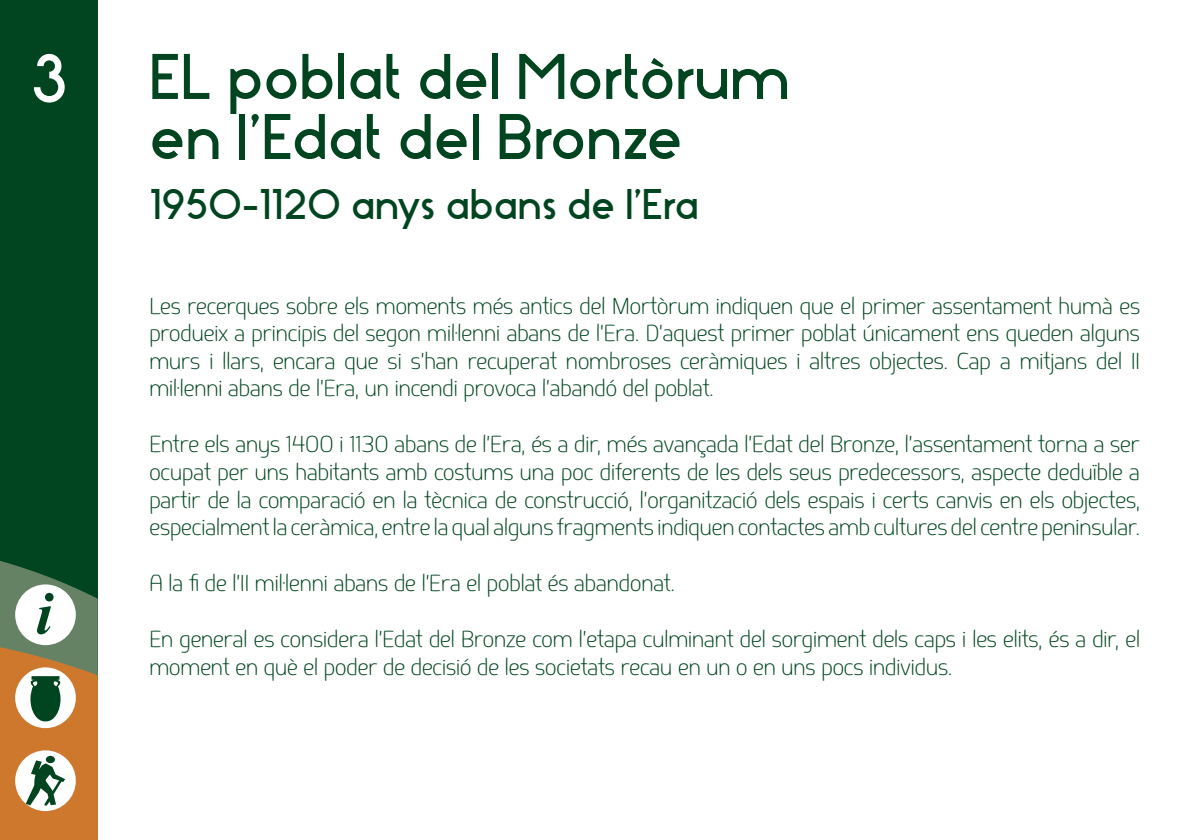
<style>
.page{position:relative;width:1191px;height:840px;background:#fff}
.page>*{position:absolute;margin:0;border:0;box-sizing:border-box;transform-origin:0 0}
.t1{font:64.8px "Stark";color:#fff}
.t2{font:60px/60px "Stark";color:#004520}
.t3{font:italic 700 60px "Times New Roman";color:#004520}
.t4{font:40px "Stark";color:#004520}
.t5{font:300 23px/27.6px "Springsteel";color:#004520;text-align:justify}
</style>
<div class="page">
<div style="left:0;top:0;width:98px;height:839px;background:#004520"></div>
<svg style="left:0;top:561px;width:98px;height:278px;background:#a18758"></svg>
<div style="left:15px;top:584px;width:61px;height:60px;background:#fff;border-radius:50%"></div>
<h1 class="t1" style="left:31px;top:29px;width:39px">3</h1>
<h2 class="t3" style="left:36px;top:571px;width:18px">i</h2>
<h2 class="t2" style="left:149px;top:43px;width:642px">EL poblat del Mortòrum en l’Edat del Bronze</h2>
<h3 class="t4" style="left:149px;top:173px;width:551px">1950-1120 anys abans de l’Era</h3>
<p class="t5" style="left:149px;top:291px;width:992px">Les recerques sobre els moments més antics del Mortòrum indiquen que el primer assentament humà es produeix a principis del segon mil·lenni abans de l’Era. D’aquest primer poblat únicament ens queden alguns murs i llars, encara que si s’han recuperat nombroses ceràmiques i altres objectes. Cap a mitjans del II mil·lenni abans de l’Era, un incendi provoca l’abandó del poblat.</p>
<p class="t5" style="left:149px;top:430px;width:992px">Entre els anys 1400 i 1130 abans de l’Era, és a dir, més avançada l’Edat del Bronze, l’assentament torna a ser ocupat per uns habitants amb costums una poc diferents de les dels seus predecessors, aspecte deduïble a partir de la comparació en la tècnica de construcció, l’organització dels espais i certs canvis en els objectes, especialment la ceràmica, entre la qual alguns fragments indiquen contactes amb cultures del centre peninsular.</p>
<p class="t5" style="left:149px;top:569px;width:527px">A la fi de l’II mil·lenni abans de l’Era el poblat és abandonat.</p>
<p class="t5" style="left:149px;top:625px;width:992px">En general es considera l’Edat del Bronze com l’etapa culminant del sorgiment dels caps i les elits, és a dir, el moment en què el poder de decisió de les societats recau en un o en uns pocs individus.</p>
</div>
